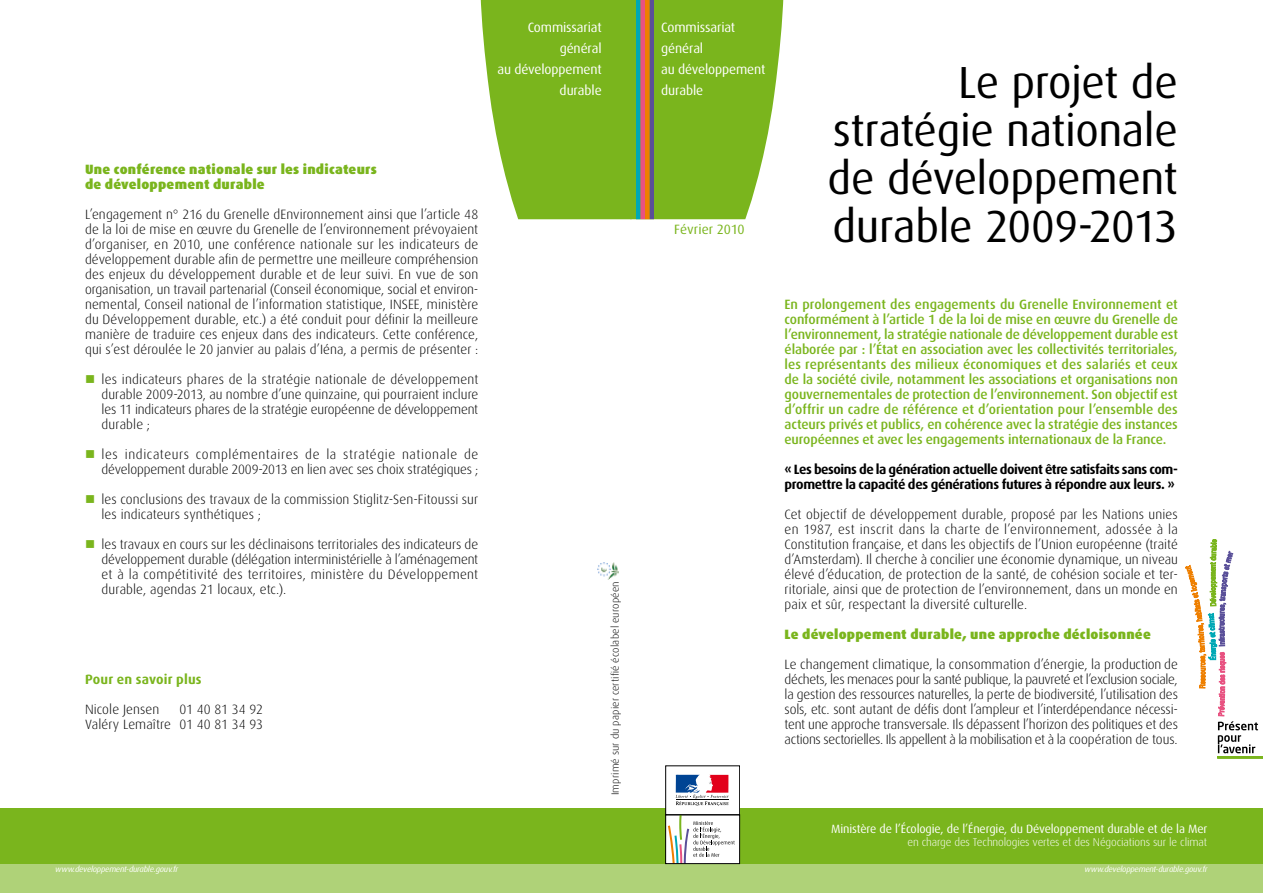
<style>
.page{position:relative;width:1263px;height:893px;background:#fff}
.page>*{position:absolute;margin:0;border:0;box-sizing:border-box;transform-origin:0 0}
.t1{font:45px/48px "Dax OT";letter-spacing:-.01em;color:#000;text-align:justify}
.t2{font:300 13.5px/15px "Dax OT";letter-spacing:.005em;color:#000;text-align:justify}
.t3{font:500 13.5px/15px "Dax OT";letter-spacing:-.01em;color:#7ab51d;text-align:justify}
.t4{font:700 13.5px/15px "Dax OT";letter-spacing:-.03em;color:#000}
.t5{font:900 13.5px/15px "Dax OT";letter-spacing:.015em;color:#7ab51d}
.t6{font:13.5px/21px "Dax OT";letter-spacing:-.01em;color:#fff}
.t7{font:700 13.5px "Dax OT";letter-spacing:.015em;color:#7ab51d}
.t8{font:13.5px "Dax OT";letter-spacing:.005em;color:#7ab51d}
.t9{font:12px "Dax OT";letter-spacing:-.01em;color:#fff}
.t10{font:300 11.25px "Dax OT";letter-spacing:-.01em;color:#fff}
.t11{font:300 10.5px "Dax OT";letter-spacing:.02em;color:#000}
.t12{font:italic 8.25px "Dax OT";letter-spacing:-.025em;color:#fff}
</style>
<div class="page">
<div style="left:0;top:863px;width:1263px;height:30px;background:#afd278"></div>
<div style="left:0;top:808px;width:1263px;height:55px;background:#7ab51d"></div>
<svg style="left:480px;top:0;width:303px;height:219px;background:#86b837"></svg>
<svg style="left:1185px;top:540px;width:78px;height:218px"></svg>
<div style="left:666px;top:815px;width:73px;height:48px;background:#fff"></div>
<div style="left:666px;top:766px;width:74px;height:49px;background:#fff"></div>
<div style="left:665px;top:766px;width:75px;height:49px;border:1px solid #000"></div>
<svg style="left:675px;top:775px;width:53px;height:31px"></svg>
<div style="left:665px;top:815px;width:75px;height:49px;border:1px solid #000"></div>
<svg style="left:668px;top:815px;width:67px;height:49px"></svg>
<hr style="left:645px;top:0;width:4px;height:219px;background:#ee7f00">
<img style="left:597px;top:563px;width:22px;height:17px">
<p class="t6" style="left:497px;top:17px;width:106px;text-align:right">Commissariat général<br>au développement durable</p>
<p class="t5" style="left:85px;top:162px;width:293px">Une conférence nationale sur les indicateurs de développement durable</p>
<p class="t2" style="left:85px;top:207px;width:395px">L’engagement n° 216 du Grenelle dEnvironnement ainsi que l’article 48 de la loi de mise en œuvre du Grenelle de l’environnement prévoyaient d’organiser, en 2010, une conférence nationale sur les indicateurs de développement durable afin de permettre une meilleure compréhension des enjeux du développement durable et de leur suivi. En vue de son organisation, un travail partenarial (Conseil économique, social et environ&shy;nemental, Conseil national de l’information statistique, INSEE, ministère du Développement durable, etc.) a été conduit pour définir la meilleure manière de traduire ces enjeux dans des indicateurs. Cette conférence, qui s’est déroulée le 20 janvier au palais d’Iéna, a permis de présenter :</p>
<p class="t2" style="left:102px;top:372px;width:378px">les indicateurs phares de la stratégie nationale de développement durable 2009-2013, au nombre d’une quinzaine, qui pourraient inclure les 11 indicateurs phares de la stratégie européenne de développement durable ;</p>
<p class="t2" style="left:102px;top:447px;width:378px">les indicateurs complémentaires de la stratégie nationale de développement durable 2009-2013 en lien avec ses choix stratégiques ;</p>
<p class="t2" style="left:102px;top:492px;width:378px">les conclusions des travaux de la commission Stiglitz-Sen-Fitoussi sur les indicateurs synthétiques ;</p>
<p class="t2" style="left:101px;top:537px;width:378px">les travaux en cours sur les déclinaisons territoriales des indicateurs de développement durable (délégation interministérielle à l’aménagement et à la compétitivité des territoires, ministère du Développement durable, agendas 21 locaux, etc.).</p>
<p class="t7" style="left:85px;top:672px;width:118px">Pour en savoir plus</p>
<p class="t2" style="left:85px;top:702px;width:76px">Nicole Jensen</p>
<p class="t2" style="left:85px;top:702px;width:180px;text-align:right">01 40 81 34 92<br>Valéry Lemaître 01 40 81 34 93</p>
<p class="t11" style="left:609px;top:795px;width:215px;rotate:-90deg">Imprimé sur du papier certifié écolabel européen</p>
<p class="t6" style="left:661px;top:17px;width:106px">Commissariat général<br>au développement durable</p>
<p class="t8" style="left:674px;top:222px;width:72px">Février 2010</p>
<h1 class="t1" style="left:828px;top:59px;width:352px;text-indent:130px">Le projet de stratégie nationale de développement durable 2009-2013</h1>
<p class="t3" style="left:784px;top:297px;width:395px">En prolongement des engagements du Grenelle Environnement et conformément à l’article 1 de la loi de mise en œuvre du Grenelle de l’environnement, la stratégie nationale de développement durable est élaborée par : l’État en association avec les collectivités territoriales, les représentants des milieux économiques et des salariés et ceux de la société civile, notamment les associations et organisations non gouvernementales de protection de l’environnement. Son objectif est d’offrir un cadre de référence et d’orientation pour l’ensemble des acteurs privés et publics, en cohérence avec la stratégie des instances européennes et avec les engagements internationaux de la France.</p>
<p class="t4" style="left:784px;top:462px;width:395px">« Les besoins de la génération actuelle doivent être satisfaits sans com&shy;promettre la capacité des générations futures à répondre aux leurs. »</p>
<p class="t2" style="left:784px;top:507px;width:395px">Cet objectif de développement durable, proposé par les Nations unies en 1987, est inscrit dans la charte de l’environnement, adossée à la Constitution française, et dans les objectifs de l’Union européenne (traité d’Amsterdam). Il cherche à concilier une économie dynamique, un niveau élevé d’éducation, de protection de la santé, de cohésion sociale et ter&shy;ritoriale, ainsi que de protection de l’environnement, dans un monde en paix et sûr, respectant la diversité culturelle.</p>
<p class="t5" style="left:784px;top:627px;width:368px">Le développement durable, une approche décloisonnée</p>
<p class="t2" style="left:784px;top:657px;width:395px">Le changement climatique, la consommation d’énergie, la production de déchets, les menaces pour la santé publique, la pauvreté et l’exclusion sociale, la gestion des ressources naturelles, la perte de biodiversité, l’utilisation des sols, etc. sont autant de défis dont l’ampleur et l’interdépendance nécessi&shy;tent une approche transversale. Ils dépassent l’horizon des politiques et des actions sectorielles. Ils appellent à la mobilisation et à la coopération de tous.</p>
<p class="t9" style="left:831px;top:822px;width:378px">Ministère de l’Écologie, de l’Énergie, du Développement durable et de la Mer</p>
<p class="t10" style="left:907px;top:836px;width:301px">en charge des Technologies vertes et des Négociations sur le climat</p>
<p class="t12" style="left:55px;top:864px;width:124px">www.developpement-durable.gouv.fr</p>
<p class="t12" style="left:1085px;top:864px;width:124px">www.developpement-durable.gouv.fr</p>
</div>
